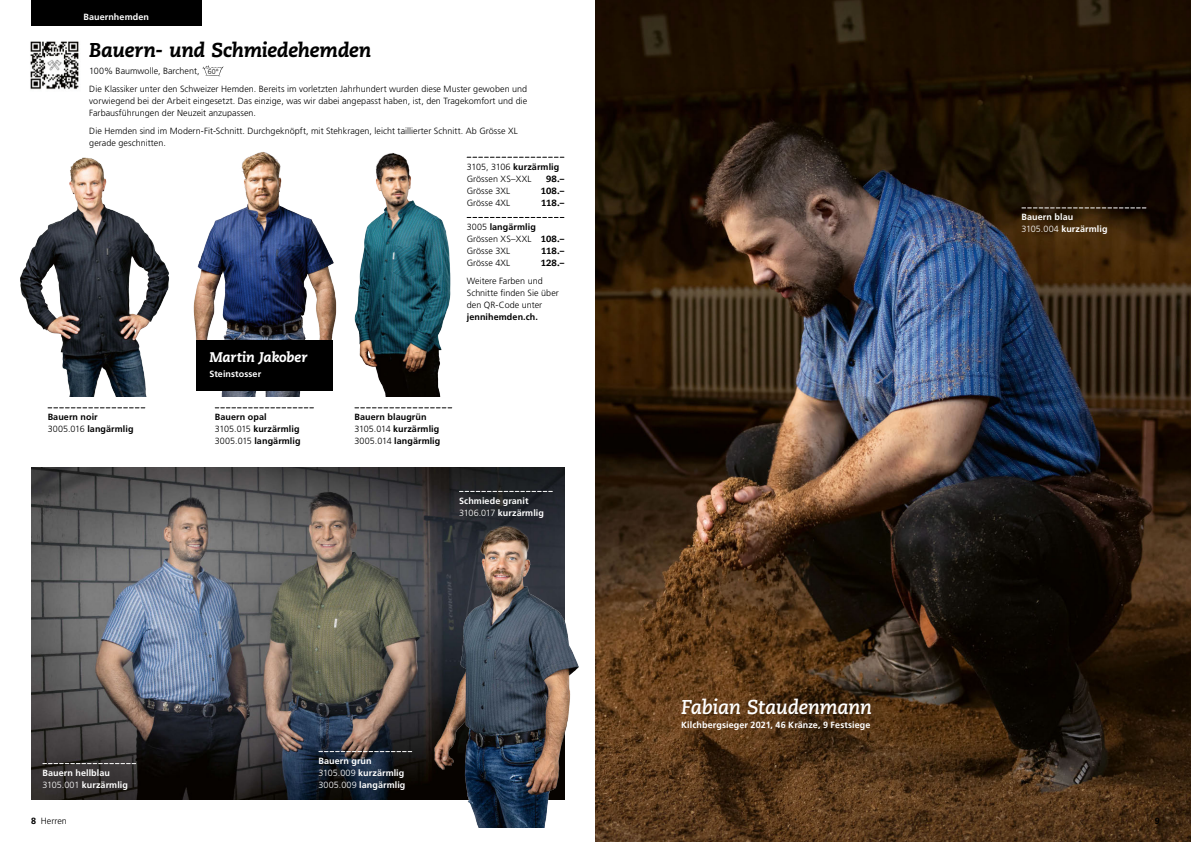
<style>
.page{position:relative;width:1191px;height:842px;background:#fff}
.page>*{position:absolute;margin:0;border:0;box-sizing:border-box;transform-origin:0 0}
.t1{font:italic 800 20px "Caecilia LT Std";letter-spacing:-.015em;color:#000}
.t2{font:italic 700 20px "Caecilia LT Std";letter-spacing:-.025em;color:#fff}
.t3{font:italic 800 14px "Caecilia LT Std";letter-spacing:-.01em;color:#fff}
.t4{font:300 9px/12px "Frutiger LT Pro";letter-spacing:.005em;color:#000}
.t5{font:700 9px/12px "Frutiger LT Pro";letter-spacing:.01em;color:#fff}
.t6{font:700 9px/12px "Frutiger LT Pro";letter-spacing:.01em;color:#000}
.t7{font:300 9px/12px "Frutiger LT Std";letter-spacing:.005em;color:#000}
.t8{font:800 9px "Caecilia LT Std";letter-spacing:.005em;color:#000}
.s1{font-size:7px}
.s2{font-weight:300}
.s3{font-family:"Caecilia LT Std";font-weight:800}
.s4{font-weight:700}
</style>
<div class="page">
<img style="left:31px;top:467px;width:533px;height:332px">
<img style="left:30px;top:41px;width:49px;height:49px">
<img style="left:20px;top:157px;width:149px;height:239px">
<img style="left:193px;top:152px;width:144px;height:244px">
<img style="left:433px;top:524px;width:146px;height:304px">
<img style="left:354px;top:153px;width:97px;height:243px">
<img style="left:595px;top:0;width:596px;height:842px">
<div style="left:31px;top:0;width:170px;height:26px;background:#000"></div>
<svg style="left:202px;top:65px;width:21px;height:11px"></svg>
<svg style="left:467px;top:157px;width:97px;height:1px"></svg>
<svg style="left:467px;top:217px;width:97px;height:1px"></svg>
<div style="left:196px;top:339px;width:136px;height:51px;background:#000"></div>
<svg style="left:215px;top:407px;width:98px;height:1px"></svg>
<svg style="left:319px;top:751px;width:93px;height:1px"></svg>
<svg style="left:48px;top:407px;width:97px;height:1px"></svg>
<svg style="left:43px;top:763px;width:93px;height:1px"></svg>
<svg style="left:1022px;top:208px;width:124px;height:1px"></svg>
<svg style="left:355px;top:407px;width:97px;height:1px"></svg>
<svg style="left:459px;top:491px;width:93px;height:1px"></svg>
<p class="t5" style="left:83px;top:11px;width:67px">Bauernhemden</p>
<h1 class="t1" style="left:89px;top:38px;width:284px">Bauern- und Schmiedehemden</h1>
<p class="t4" style="left:89px;top:62px;width:439px;line-height:17.7px">100% Baumwolle, Barchent, <span class="s1">60°<br></span>Die Klassiker unter den Schweizer Hemden. Bereits im vorletzten Jahrhundert wurden diese Muster gewoben und</p>
<p class="t4" style="left:89px;top:95px;width:439px">vorwiegend bei der Arbeit eingesetzt. Das einzige, was wir dabei angepasst haben, ist, den Tragekomfort und die<br>Farbausführungen der Neuzeit anzupassen.</p>
<p class="t4" style="left:89px;top:124px;width:430px">Die Hemden sind im Modern-Fit-Schnitt. Durchgeknöpft, mit Stehkragen, leicht taillierter Schnitt. Ab Grösse XL gerade geschnitten.</p>
<p class="t6" style="left:467px;top:161px;width:94px"><span class="s2">3105, 3106</span> kurzärmlig</p>
<p class="t7" style="left:467px;top:173px;width:66px">Grössen XS–XXL</p>
<p class="t8" style="left:546px;top:173px;width:20px">98.–</p>
<p class="t7" style="left:467px;top:185px;width:45px">Grösse 3XL</p>
<p class="t8" style="left:541px;top:185px;width:25px">108.–</p>
<p class="t7" style="left:467px;top:197px;width:45px">Grösse 4XL</p>
<p class="t8" style="left:541px;top:197px;width:24px">118.–</p>
<p class="t6" style="left:467px;top:221px;width:71px"><span class="s2">3005</span> langärmlig</p>
<p class="t7" style="left:467px;top:233px;width:99px">Grössen XS–XXL <span class="s3">108.–<br></span>Grösse 3XL</p>
<p class="t8" style="left:541px;top:245px;width:24px">118.–</p>
<p class="t6" style="left:48px;top:411px;width:87px">Bauern noir<br><span class="s2">3005.016</span> langärmlig</p>
<h2 class="t3" style="left:209px;top:349px;width:100px">Martin Jakober</h2>
<p class="t5" style="left:209px;top:368px;width:53px">Steinstosser</p>
<p class="t6" style="left:215px;top:411px;width:87px">Bauern opal<br><span class="s2">3105.015</span> kurzärmlig<br><span class="s2">3005.015</span> langärmlig</p>
<p class="t7" style="left:467px;top:257px;width:45px">Grösse 4XL</p>
<p class="t8" style="left:541px;top:257px;width:25px">128.–</p>
<p class="t4" style="left:467px;top:275px;width:94px">Weitere Farben und<br>Schnitte finden Sie über den QR-Code unter</p>
<p class="t6" style="left:467px;top:311px;width:73px">jennihemden.ch.</p>
<p class="t6" style="left:354px;top:411px;width:87px">Bauern blaugrün<br><span class="s2">3105.014</span> kurzärmlig<br><span class="s2">3005.014</span> langärmlig</p>
<p class="t5" style="left:459px;top:495px;width:86px">Schmiede granit<br><span class="s2">3106.017</span> kurzärmlig</p>
<p class="t5" style="left:43px;top:767px;width:87px">Bauern hellblau<br><span class="s2">3105.001</span> kurzärmlig</p>
<p class="t5" style="left:318px;top:755px;width:88px">Bauern grün<br><span class="s2">3105.009</span> kurzärmlig<br><span class="s2">3005.009</span> langärmlig</p>
<h1 class="t2" style="left:681px;top:695px;width:192px">Fabian Staudenmann</h1>
<p class="t5" style="left:681px;top:719px;width:191px">Kilchbergsieger 2021, 46 Kränze, 9 Festsiege</p>
<p class="t5" style="left:1021px;top:211px;width:87px">Bauern blau<br><span class="s2">3105.004</span> kurzärmlig</p>
<p class="t4" style="left:31px;top:815px;width:37px"><span class="s4">8</span> Herren</p>
<p class="t6" style="left:1154px;top:815px;width:7px">9</p>
</div>
